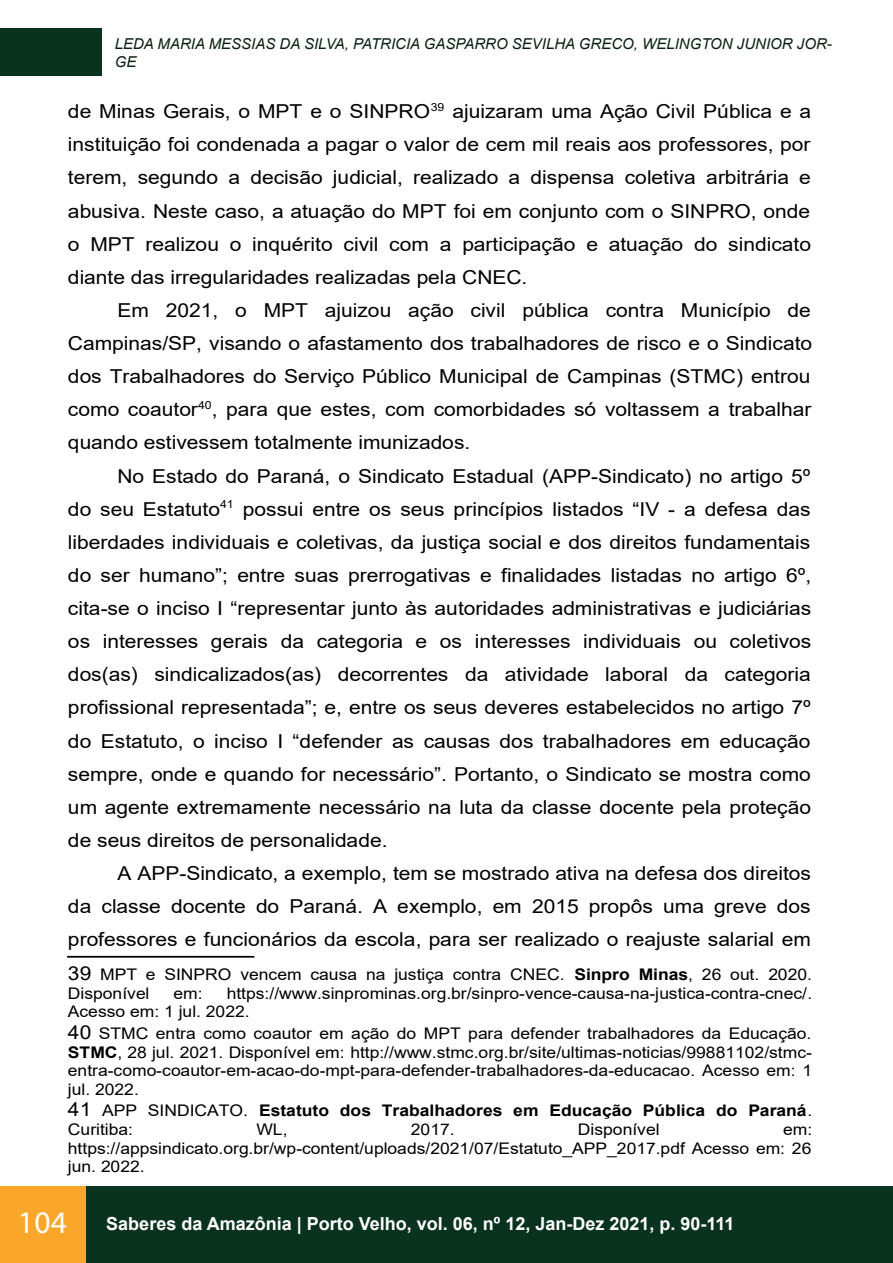
<style>
.page{position:relative;width:893px;height:1263px;background:#fff}
.page>*{position:absolute;margin:0;border:0;box-sizing:border-box;transform-origin:0 0}
.t1{font:19.2px/33.2px "Arial";color:#000001;text-align:justify;scale:1.09 1}
.t2{font:700 18px "Arial";color:#fff}
.t3{font:16.05px/18.5px "Arial";color:#000001;scale:1.09 1}
.t4{font:700 16.05px/19.2px "Arial";color:#000001;scale:1.09 1}
.t5{font:italic 15px/18px "Arial";color:#0a2011}
.s1{font-size:19.2px}
.s2{font-weight:700}
.s3{font-weight:400;font-size:19.2px}
.s4{font-weight:400}
.s5{font-family:"Myriad Pro";font-weight:400;font-size:31.5px}
</style>
<div class="page">
<div style="left:0;top:28px;width:101px;height:48px;background:#09321f"></div>
<div style="left:0;top:1186px;width:893px;height:77px;background:#09321f"></div>
<div style="left:0;top:1186px;width:85px;height:77px;background:#f9a62a"></div>
<div style="left:68px;top:956px;width:186px;height:1px;border:1px solid #000001"></div>
<p class="t5" style="left:115px;top:34px;width:719px">LEDA MARIA MESSIAS DA SILVA, PATRICIA GASPARRO SEVILHA GRECO, WELINGTON JUNIOR JOR-<br>GE</p>
<p class="t1" style="left:68px;top:95px;width:683px">de Minas Gerais, o MPT e o SINPRO<sup>39</sup> ajuizaram uma Ação Civil Pública e a instituição foi condenada a pagar o valor de cem mil reais aos professores, por terem, segundo a decisão judicial, realizado a dispensa coletiva arbitrária e abusiva. Neste caso, a atuação do MPT foi em conjunto com o SINPRO, onde o MPT realizou o inquérito civil com a participação e atuação do sindicato diante das irregularidades realizadas pela CNEC.</p>
<p class="t1" style="left:68px;top:294px;width:684px;text-indent:50px">Em 2021, o MPT ajuizou ação civil pública contra Município de Campinas/SP, visando o afastamento dos trabalhadores de risco e o Sindicato dos Trabalhadores do Serviço Público Municipal de Campinas (STMC) entrou como coautor<sup>40</sup>, para que estes, com comorbidades só voltassem a trabalhar quando estivessem totalmente imunizados.</p>
<p class="t1" style="left:68px;top:459px;width:683px;text-indent:50px">No Estado do Paraná, o Sindicato Estadual (APP-Sindicato) no artigo 5º do seu Estatuto<sup>41</sup> possui entre os seus princípios listados “IV - a defesa das liberdades individuais e coletivas, da justiça social e dos direitos fundamentais do ser humano”; entre suas prerrogativas e finalidades listadas no artigo 6º, cita-se o inciso I “representar junto às autoridades administrativas e judiciárias os interesses gerais da categoria e os interesses individuais ou coletivos dos(as) sindicalizados(as) decorrentes da atividade laboral da categoria profissional representada”; e, entre os seus deveres estabelecidos no artigo 7º do Estatuto, o inciso I “defender as causas dos trabalhadores em educação sempre, onde e quando for necessário”. Portanto, o Sindicato se mostra como um agente extremamente necessário na luta da classe docente pela proteção de seus direitos de personalidade.</p>
<p class="t1" style="left:68px;top:857px;width:683px;text-indent:50px">A APP-Sindicato, a exemplo, tem se mostrado ativa na defesa dos direitos da classe docente do Paraná. A exemplo, em 2015 propôs uma greve dos professores e funcionários da escola, para ser realizado o reajuste salarial em</p>
<p class="t3" style="left:68px;top:965px;width:684px;line-height:19.2px"><span class="s1">39</span> MPT e SINPRO vencem causa na justiça contra CNEC. <span class="s2">Sinpro Minas</span>, 26 out. 2020.<br>Disponível</p>
<p class="t3" style="left:68px;top:984px;width:684px;text-indent:159px">https://www.sinprominas.org.br/sinpro-vence-causa-na-justica-contra-cnec/.<br>Acesso em: 1 jul. 2022.</p>
<p class="t3" style="left:68px;top:1024px;width:684px;text-align:justify"><span class="s1">40</span> STMC entra como coautor em ação do MPT para defender trabalhadores da Educação.<br><span class="s2">STMC</span>, 28 jul. 2021. Disponível em: http://www.stmc.org.br/site/ultimas-noticias/99881102/stmc&shy;entra-como-coautor-em-acao-do-mpt-para-defender-trabalhadores-da-educacao. Acesso em: 1 jul. 2022.</p>
<p class="t4" style="left:68px;top:1101px;width:684px"><span class="s3">41</span> <span class="s4">APP SINDICATO.</span> Estatuto dos Trabalhadores em Educação Pública do Paraná<span class="s4">.<br>Curitiba:</span></p>
<p class="t3" style="left:173px;top:984px;width:28px">em:</p>
<p class="t3" style="left:256px;top:1120px;width:30px">WL,</p>
<p class="t3" style="left:411px;top:1120px;width:42px">2017.</p>
<p class="t3" style="left:578px;top:1120px;width:76px">Disponível</p>
<p class="t3" style="left:68px;top:1120px;width:684px;text-align:justify;text-indent:715px">em: https://appsindicato.org.br/wp-content/uploads/2021/07/Estatuto_APP_2017.pdf Acesso em: 26 jun. 2022.</p>
<p class="t2" style="left:18px;top:1211px;width:718px"><span class="s5">104</span> Saberes da Amazônia | Porto Velho, vol. 06, nº 12, Jan-Dez 2021, p. 90-111</p>
</div>
